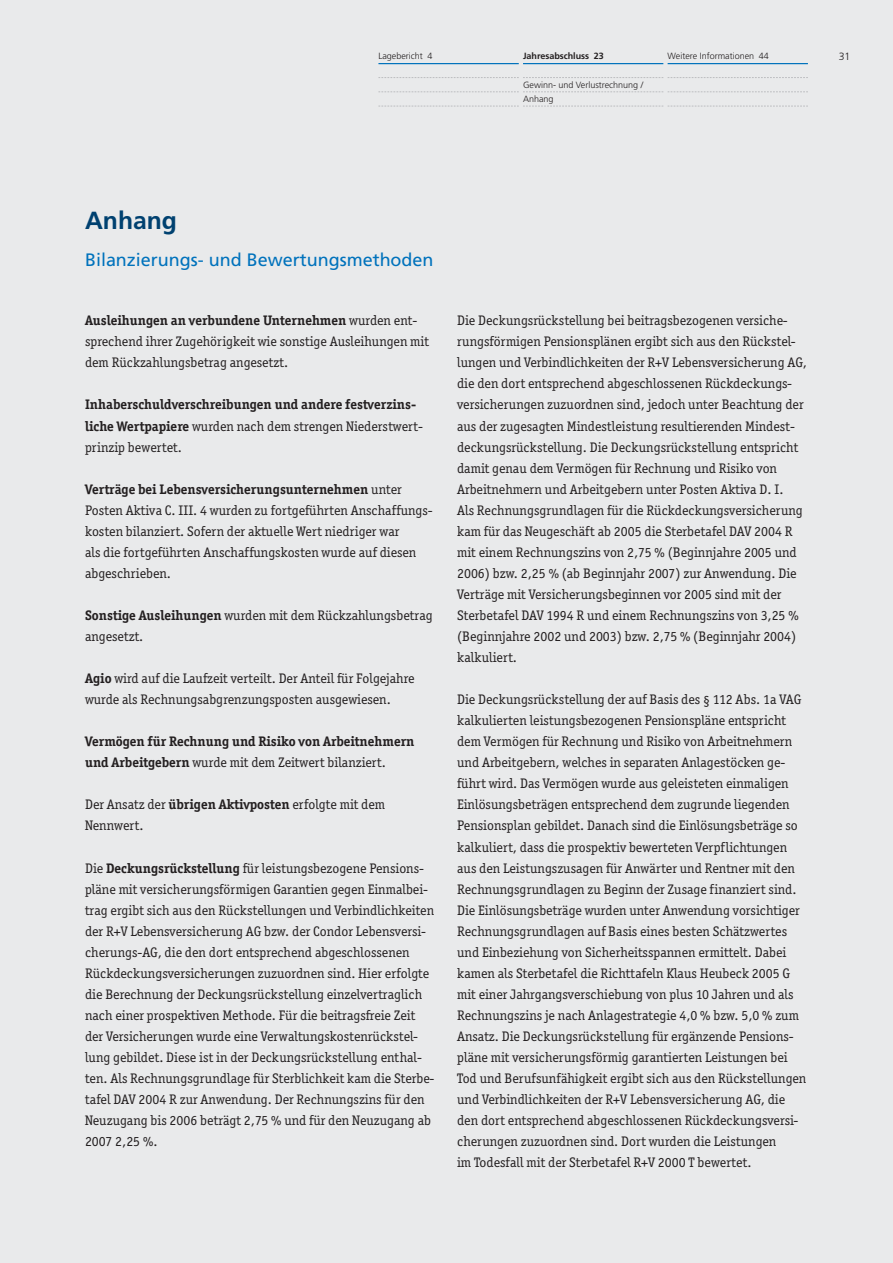
<style>
.page{position:relative;width:893px;height:1263px;background:#e9eaeb}
.page>*{position:absolute;margin:0;border:0;box-sizing:border-box;transform-origin:0 0}
.t1{font:700 24.75px "Frutiger LT";color:#004170}
.t2{font:18px "Frutiger LT";color:#0072bc}
.t3{font:13.8px/21px "Officina Ser ITC";color:#231f20}
.t4{font:700 13.8px/21px "Officina Ser ITC";color:#231f20}
.t5{font:300 10.5px "Frutiger LT";color:#231f20}
.t6{font:300 9px/14.2px "Frutiger LT";color:#231f20}
.t7{font:700 9px "Frutiger LT";color:#231f20}
.s1{font-weight:700}
.s2{font-weight:400}
</style>
<div class="page">
<hr style="left:378px;top:63px;width:141px;height:1px;background:#0072bc">
<hr style="left:523px;top:63px;width:140px;height:1px;background:#0072bc">
<hr style="left:668px;top:63px;width:140px;height:1px;background:#0072bc">
<svg style="left:378px;top:77px;width:430px;height:1px"></svg>
<svg style="left:379px;top:92px;width:429px;height:1px"></svg>
<svg style="left:378px;top:106px;width:430px;height:1px"></svg>
<p class="t6" style="left:378px;top:50px;width:55px">Lagebericht 4</p>
<p class="t7" style="left:523px;top:53px;width:82px">Jahresabschluss 23</p>
<p class="t6" style="left:523px;top:78px;width:122px">Gewinn- und Verlustrechnung /<br>Anhang</p>
<p class="t6" style="left:668px;top:50px;width:103px">Weitere Informationen 44</p>
<p class="t5" style="left:839px;top:53px;width:13px">31</p>
<h1 class="t1" style="left:85px;top:210px;width:94px">Anhang</h1>
<h2 class="t2" style="left:85px;top:252px;width:350px">Bilanzierungs- und Bewertungsmethoden</h2>
<p class="t3" style="left:85px;top:310px;width:345px"><span class="s1">Ausleihungen an verbundene Unternehmen</span> wurden ent&shy;sprechend ihrer Zugehörigkeit wie sonstige Ausleihungen mit dem Rückzahlungsbetrag angesetzt.</p>
<p class="t4" style="left:85px;top:394px;width:339px">Inhaberschuldverschreibungen und andere festverzins&shy;liche Wertpapiere <span class="s2">wurden nach dem strengen Niederstwert&shy;prinzip bewertet.</span></p>
<p class="t3" style="left:85px;top:478px;width:349px"><span class="s1">Verträge bei Lebensversicherungsunternehmen</span> unter Posten Aktiva C. III. 4 wurden zu fortgeführten Anschaffungs&shy;kosten bilanziert. Sofern der aktuelle Wert niedriger war<br>als die fortgeführten Anschaffungskosten wurde auf diesen abgeschrieben.</p>
<p class="t3" style="left:85px;top:605px;width:349px"><span class="s1">Sonstige Ausleihungen</span> wurden mit dem Rückzahlungsbetrag angesetzt.</p>
<p class="t3" style="left:85px;top:668px;width:331px"><span class="s1">Agio</span> wird auf die Laufzeit verteilt. Der Anteil für Folgejahre wurde als Rechnungsabgrenzungsposten ausgewiesen.</p>
<p class="t4" style="left:85px;top:731px;width:331px">Vermögen für Rechnung und Risiko von Arbeitnehmern und Arbeitgebern <span class="s2">wurde mit dem Zeitwert bilanziert.</span></p>
<p class="t3" style="left:85px;top:794px;width:302px">Der Ansatz der <span class="s1">übrigen Aktivposten</span> erfolgte mit dem<br>Nennwert.</p>
<p class="t3" style="left:85px;top:857px;width:351px">Die <span class="s1">Deckungsrückstellung</span> für leistungsbezogene Pensions&shy;pläne mit versicherungsförmigen Garantien gegen Einmalbei&shy;trag ergibt sich aus den Rückstellungen und Verbindlichkeiten der R+V Lebensversicherung AG bzw. der Condor Lebensversi&shy;cherungs-AG, die den dort entsprechend abgeschlossenen Rückdeckungsversicherungen zuzuordnen sind. Hier erfolgte die Berechnung der Deckungsrückstellung einzelvertraglich nach einer prospektiven Methode. Für die beitragsfreie Zeit der Versicherungen wurde eine Verwaltungskostenrückstel&shy;lung gebildet. Diese ist in der Deckungsrückstellung enthal&shy;ten. Als Rechnungsgrundlage für Sterblichkeit kam die Sterbe&shy;tafel DAV 2004 R zur Anwendung. Der Rechnungszins für den Neuzugang bis 2006 beträgt 2,75 % und für den Neuzugang ab 2007 2,25 %.</p>
<p class="t3" style="left:457px;top:310px;width:351px">Die Deckungsrückstellung bei beitragsbezogenen versiche&shy;rungsförmigen Pensionsplänen ergibt sich aus den Rückstel&shy;lungen und Verbindlichkeiten der R+V Lebensversicherung AG, die den dort entsprechend abgeschlossenen Rückdeckungs&shy;versicherungen zuzuordnen sind, jedoch unter Beachtung der aus der zugesagten Mindestleistung resultierenden Mindest&shy;deckungsrückstellung. Die Deckungsrückstellung entspricht damit genau dem Vermögen für Rechnung und Risiko von Arbeitnehmern und Arbeitgebern unter Posten Aktiva D. I.<br>Als Rechnungsgrundlagen für die Rückdeckungsversicherung kam für das Neugeschäft ab 2005 die Sterbetafel DAV 2004 R mit einem Rechnungszins von 2,75 % (Beginnjahre 2005 und 2006) bzw. 2,25 % (ab Beginnjahr 2007) zur Anwendung. Die Verträge mit Versicherungsbeginnen vor 2005 sind mit der Sterbetafel DAV 1994 R und einem Rechnungszins von 3,25 % (Beginnjahre 2002 und 2003) bzw. 2,75 % (Beginnjahr 2004) kalkuliert.</p>
<p class="t3" style="left:457px;top:689px;width:351px">Die Deckungsrückstellung der auf Basis des § 112 Abs. 1a VAG kalkulierten leistungsbezogenen Pensionspläne entspricht dem Vermögen für Rechnung und Risiko von Arbeitnehmern und Arbeitgebern, welches in separaten Anlagestöcken ge&shy;führt wird. Das Vermögen wurde aus geleisteten einmaligen Einlösungsbeträgen entsprechend dem zugrunde liegenden Pensionsplan gebildet. Danach sind die Einlösungsbeträge so kalkuliert, dass die prospektiv bewerteten Verpflichtungen aus den Leistungszusagen für Anwärter und Rentner mit den Rechnungsgrundlagen zu Beginn der Zusage finanziert sind.<br>Die Einlösungsbeträge wurden unter Anwendung vorsichtiger Rechnungsgrundlagen auf Basis eines besten Schätzwertes und Einbeziehung von Sicherheitsspannen ermittelt. Dabei kamen als Sterbetafel die Richttafeln Klaus Heubeck 2005 G mit einer Jahrgangsverschiebung von plus 10 Jahren und als Rechnungszins je nach Anlagestrategie 4,0 % bzw. 5,0 % zum Ansatz. Die Deckungsrückstellung für ergänzende Pensions&shy;pläne mit versicherungsförmig garantierten Leistungen bei Tod und Berufsunfähigkeit ergibt sich aus den Rückstellungen und Verbindlichkeiten der R+V Lebensversicherung AG, die den dort entsprechend abgeschlossenen Rückdeckungsversi&shy;cherungen zuzuordnen sind. Dort wurden die Leistungen<br>im Todesfall mit der Sterbetafel R+V 2000 T bewertet.</p>
</div>
